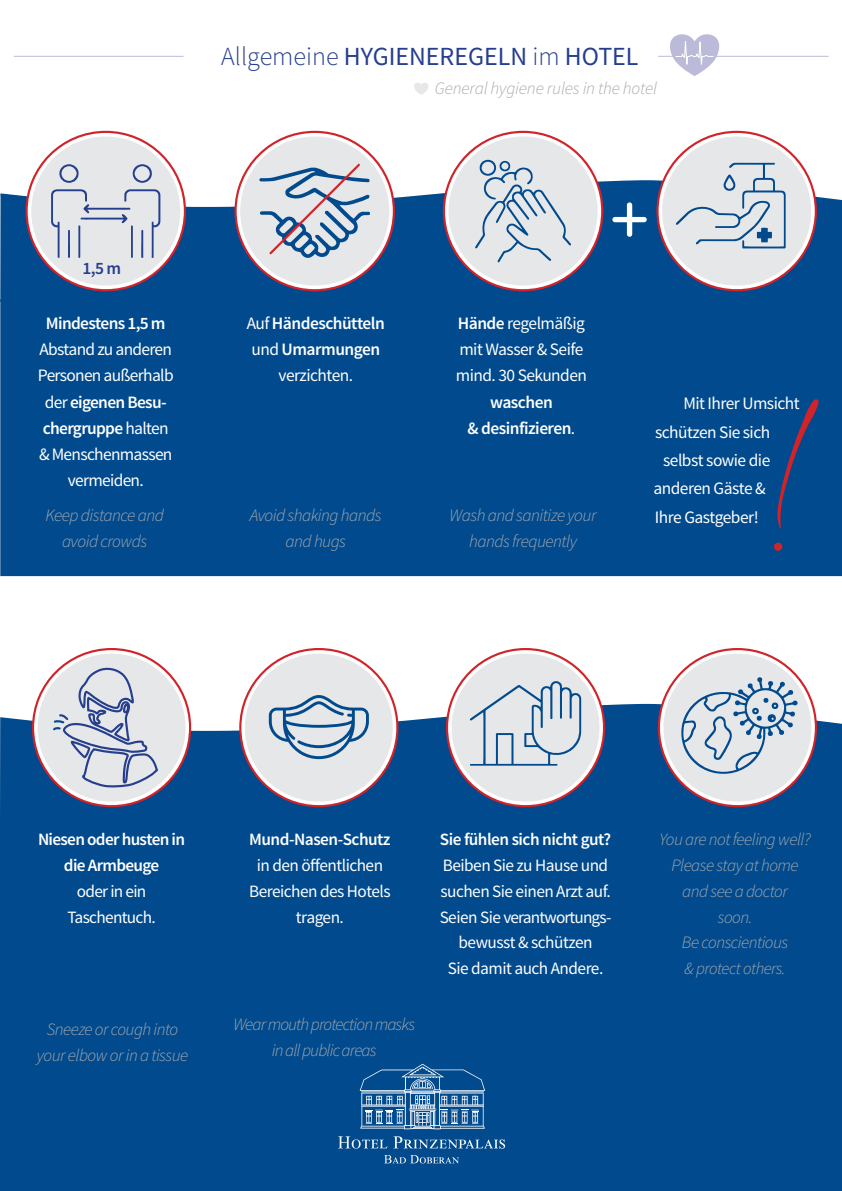
<style>
.page{position:relative;width:842px;height:1191px;background:#fff}
.page>*{position:absolute;margin:0;border:0;box-sizing:border-box;transform-origin:0 0}
.t1{font:269.5px "Flanella";color:#d1232a;scale:1.12 1}
.t2{font:26.1px "Source Sans Pro";color:#253f8e}
.t3{font:17.4px/26.1px "Source Sans Pro";letter-spacing:-.03em;color:#fff}
.t4{font:italic 300 17.4px/26.1px "Source Sans Pro";letter-spacing:-.03em;color:#a8a9ad;text-align:center}
.t5{font:600 17.4px/26.1px "Source Sans Pro";letter-spacing:-.03em;color:#fff;text-align:center}
.t6{font:italic 300 17.4px "Source Sans Pro";letter-spacing:-.01em;color:#a8a9ad}
.t7{font:600 17.4px "Source Sans Pro";color:#253f8e}
.t8{font:17.3px/25.9px "Source Sans Pro";letter-spacing:-.03em;color:#fff;text-align:center}
.t9{font:italic 300 17.3px/25.9px "Source Sans Pro";letter-spacing:-.03em;color:#a8a9ad;text-align:center}
.t10{font:600 17.3px/25.9px "Source Sans Pro";letter-spacing:-.03em;color:#fff;text-align:center}
.t11{font:italic 300 17.3px/25.9px "Source Sans Pro";letter-spacing:-.05em;color:#a8a9ad;text-align:center}
.t12{font:italic 300 16.9px "Source Sans Pro";letter-spacing:-.03em;color:#a8a9ad}
.s1{font-weight:300}
.s2{font-weight:600}
.s3{font-weight:400}
</style>
<div class="page">
<svg style="left:0;top:179px;width:842px;height:121px;background:#1d5792"></svg>
<div style="left:1px;top:301px;width:840px;height:274px;background:#004a8d"></div>
<div style="left:0;top:300px;width:842px;height:276px;border:2px solid #004a8d"></div>
<hr style="left:14px;top:56px;width:170px;height:1px;background:#bbbbd9">
<hr style="left:658px;top:56px;width:171px;height:1px;background:#bbbbd9">
<svg style="left:669px;top:34px;width:51px;height:42px"></svg>
<svg style="left:414px;top:83px;width:14px;height:12px"></svg>
<div style="left:627px;top:202px;width:5px;height:35px;background:#fff;border-radius:3px"></div>
<div style="left:612px;top:217px;width:35px;height:5px;background:#fff;border-radius:3px"></div>
<svg style="left:657px;top:132px;width:159px;height:158px"></svg>
<svg style="left:444px;top:132px;width:158px;height:158px"></svg>
<svg style="left:236px;top:132px;width:158px;height:158px"></svg>
<div style="left:240px;top:136px;width:149px;height:150px;background:#e6e7e9;border-radius:50%"></div>
<div style="left:662px;top:136px;width:149px;height:150px;background:#e6e7e9;border-radius:50%"></div>
<div style="left:448px;top:136px;width:150px;height:150px;background:#e6e7e9;border-radius:50%"></div>
<svg style="left:27px;top:132px;width:158px;height:158px"></svg>
<div style="left:31px;top:136px;width:149px;height:150px;background:#e6e7e9;border-radius:50%"></div>
<svg style="left:59px;top:164px;width:20px;height:19px"></svg>
<svg style="left:133px;top:164px;width:19px;height:19px"></svg>
<svg style="left:51px;top:189px;width:109px;height:69px"></svg>
<svg style="left:475px;top:160px;width:96px;height:102px"></svg>
<svg style="left:676px;top:163px;width:110px;height:85px"></svg>
<svg style="left:259px;top:163px;width:111px;height:95px"></svg>
<svg style="left:0;top:704px;width:842px;height:114px;background:#1a5692"></svg>
<div style="left:0;top:818px;width:842px;height:373px;background:#004a8d"></div>
<svg style="left:659px;top:649px;width:157px;height:157px"></svg>
<div style="left:663px;top:653px;width:148px;height:148px;background:#e6e7e9;border-radius:50%"></div>
<svg style="left:447px;top:649px;width:157px;height:157px"></svg>
<svg style="left:240px;top:649px;width:157px;height:157px"></svg>
<div style="left:245px;top:653px;width:148px;height:148px;background:#e6e7e9;border-radius:50%"></div>
<div style="left:452px;top:653px;width:147px;height:148px;background:#e6e7e9;border-radius:50%"></div>
<svg style="left:33px;top:649px;width:157px;height:157px"></svg>
<div style="left:38px;top:653px;width:147px;height:148px;background:#e6e7e9;border-radius:50%"></div>
<svg style="left:51px;top:666px;width:109px;height:152px"></svg>
<svg style="left:470px;top:681px;width:111px;height:84px"></svg>
<svg style="left:681px;top:677px;width:117px;height:97px"></svg>
<svg style="left:269px;top:695px;width:100px;height:64px"></svg>
<svg style="left:338px;top:1136px;width:49px;height:12px"></svg>
<svg style="left:393px;top:1136px;width:112px;height:12px"></svg>
<svg style="left:384px;top:1155px;width:75px;height:8px"></svg>
<svg style="left:360px;top:1063px;width:125px;height:66px"></svg>
<p class="t7" style="left:82px;top:257px;width:40px">1,5 m</p>
<h2 class="t2" style="left:221px;top:40px;width:419px"><span class="s1">Allgemeine</span> HYGIENEREGELN <span class="s1">im</span> HOTEL</h2>
<p class="t6" style="left:435px;top:77px;width:224px">General hygiene rules in the hotel</p>
<p class="t5" style="left:46px;top:311px;width:121px">Mindestens 1,5 m</p>
<p class="t3" style="left:38px;top:337px;width:137px;text-align:center">Abstand zu anderen<br>Personen außerhalb der <span class="s2">eigenen Besu&shy;chergruppe</span> halten &amp; Menschenmassen vermeiden.</p>
<p class="t5" style="left:247px;top:311px;width:140px"><span class="s3">Auf</span> Händeschütteln <span class="s3">und</span> Umarmungen <span class="s3">verzichten.</span></p>
<p class="t3" style="left:456px;top:310px;width:133px"><span class="s2">Hände</span> regelmäßig mit Wasser &amp; Seife mind. 30 Sekunden</p>
<p class="t5" style="left:467px;top:389px;width:109px">waschen<br>&amp; desinfizieren<span class="s3">.</span></p>
<p class="t4" style="left:45px;top:502px;width:120px">Keep distance and avoid crowds</p>
<p class="t4" style="left:450px;top:502px;width:148px">Wash and sanitize your hands frequently</p>
<p class="t4" style="left:250px;top:502px;width:133px">Avoid shaking hands and hugs</p>
<p class="t3" style="left:683px;top:391px;width:118px">Mit Ihrer Umsicht</p>
<p class="t3" style="left:655px;top:419px;width:117px">schützen Sie sich</p>
<p class="t3" style="left:663px;top:447px;width:109px">selbst sowie die</p>
<p class="t3" style="left:653px;top:476px;width:114px">anderen Gäste &amp;</p>
<p class="t3" style="left:655px;top:504px;width:105px">Ihre Gastgeber!</p>
<h1 class="t1" style="left:770px;top:359px;width:50px">!</h1>
<p class="t10" style="left:38px;top:826px;width:149px">Niesen oder husten in die Armbeuge</p>
<p class="t8" style="left:67px;top:878px;width:90px">oder in ein<br>Taschentuch.</p>
<p class="t9" style="left:37px;top:1016px;width:153px">Sneeze or cough into your elbow or in a tissue</p>
<p class="t10" style="left:249px;top:826px;width:143px">Mund-Nasen-Schutz</p>
<p class="t8" style="left:249px;top:852px;width:143px">in den öffentlichen<br>Bereichen des Hotels tragen.</p>
<p class="t11" style="left:233px;top:1011px;width:183px">Wear mouth protection masks in all public areas</p>
<p class="t10" style="left:440px;top:826px;width:173px">Sie fühlen sich nicht gut?</p>
<p class="t8" style="left:440px;top:852px;width:173px">Beiben Sie zu Hause und suchen Sie einen Arzt auf.<br>Seien Sie verantwortungs&shy;bewusst &amp; schützen<br>Sie damit auch Andere.</p>
<p class="t9" style="left:659px;top:826px;width:153px">You are not feeling well?<br>Please stay at home and see a doctor<br>soon.<br>Be conscientious</p>
<p class="t12" style="left:684px;top:958px;width:103px">&amp; protect others.</p>
</div>
